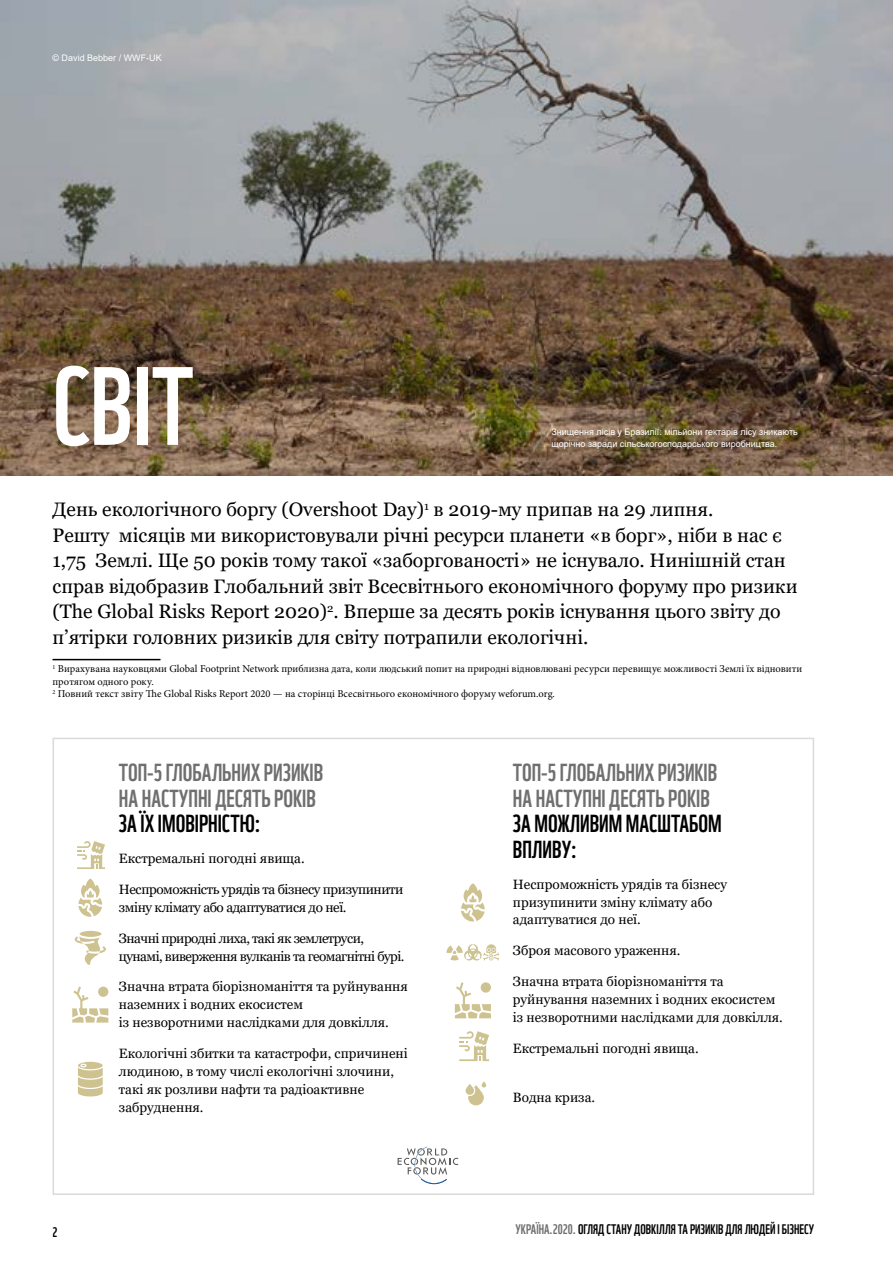
<style>
.page{position:relative;width:893px;height:1263px;background:#fff}
.page>*{position:absolute;margin:0;border:0;box-sizing:border-box;transform-origin:0 0}
.t1{font:108px "WWF";color:#fff}
.t2{font:24px/25.5px "WWF";color:#706f6f}
.t3{font:24px/25.5px "WWF";color:#000}
.t4{font:19.5px/25.5px "Georgia";color:#000}
.t5{font:13.5px/18px "Georgia";color:#000}
.t6{font:13.5px/18px "Georgia";letter-spacing:-.04em;color:#000}
.t7{font:13.5px/18px "Georgia";letter-spacing:-.03em;color:#000}
.t8{font:13.5px "WWF";color:#000}
.t9{font:10.5px/12.6px "Minion Pro";color:#000}
.t10{font:9px "Arial";color:#fff}
.s1{color:#706f6f}
</style>
<div class="page">
<img style="left:0;top:0;width:893px;height:475px">
<svg style="left:398px;top:1147px;width:60px;height:37px"></svg>
<hr style="left:53px;top:659px;width:108px;height:1px;background:#000">
<svg style="left:72px;top:986px;width:36px;height:36px"></svg>
<svg style="left:78px;top:1062px;width:25px;height:34px"></svg>
<svg style="left:77px;top:841px;width:28px;height:28px"></svg>
<svg style="left:75px;top:931px;width:31px;height:34px"></svg>
<svg style="left:78px;top:878px;width:24px;height:39px"></svg>
<svg style="left:446px;top:944px;width:53px;height:16px"></svg>
<svg style="left:461px;top:883px;width:24px;height:38px"></svg>
<svg style="left:455px;top:982px;width:36px;height:36px"></svg>
<svg style="left:459px;top:1031px;width:30px;height:30px"></svg>
<svg style="left:466px;top:1081px;width:20px;height:24px"></svg>
<div style="left:53px;top:738px;width:761px;height:457px;border:2px solid #dadada"></div>
<p class="t10" style="left:53px;top:52px;width:111px">© David Bebber / WWF-UK</p>
<h1 class="t1" style="left:53px;top:322px;width:143px">СВІТ</h1>
<p class="t10" style="left:552px;top:426px;width:248px">Знищення лісів у Бразилії: мільйони гектарів лісу зникають</p>
<p class="t10" style="left:552px;top:438px;width:227px">щорічно заради сільськогосподарського виробництва.</p>
<p class="t4" style="left:53px;top:497px;width:747px">День екологічного боргу (Overshoot Day)<sup>1</sup> в 2019-му припав на 29 липня.<br>Решту місяців ми використовували річні ресурси планети «в борг», ніби в нас є 1,75 Землі. Ще 50 років тому такої «заборгованості» не існувало. Нинішній стан справ відобразив Глобальний звіт Всесвітнього економічного форуму про ризики (The Global Risks Report 2020)<sup>2</sup>. Вперше за десять років існування цього звіту до п’ятірки головних ризиків для світу потрапили екологічні.</p>
<p class="t9" style="left:53px;top:663px;width:751px"><sup>1</sup> Вирахувана науковцями Global Footprint Network приблизна дата, коли людський попит на природні відновлювані ресурси перевищує можливості Землі їх відновити протягом одного року.<br><sup>2</sup> Повний текст звіту The Global Risks Report 2020 — на сторінці Всесвітнього економічного форуму weforum.org.</p>
<h2 class="t2" style="left:119px;top:757px;width:206px">ТОП-5 ГЛОБАЛЬНИХ РИЗИКІВ<br>НА НАСТУПНІ ДЕСЯТЬ РОКІВ</h2>
<h2 class="t3" style="left:119px;top:808px;width:143px">ЗА ЇХ ІМОВІРНІСТЮ:</h2>
<p class="t5" style="left:119px;top:850px;width:187px">Екстремальні погодні явища.</p>
<p class="t7" style="left:119px;top:880px;width:286px">Неспроможність урядів та бізнесу призупинити зміну клімату або адаптуватися до неї.</p>
<p class="t6" style="left:119px;top:929px;width:287px">Значні природні лиха, такі як землетруси, цунамі, виверження вулканів та геомагнітні бурі.</p>
<p class="t5" style="left:119px;top:978px;width:290px">Значна втрата біорізноманіття та руйнування наземних і водних екосистем<br>із незворотними наслідками для довкілля.</p>
<p class="t5" style="left:119px;top:1045px;width:290px">Екологічні збитки та катастрофи, спричинені людиною, в тому числі екологічні злочини, такі як розливи нафти та радіоактивне забруднення.</p>
<h2 class="t2" style="left:513px;top:757px;width:206px">ТОП-5 ГЛОБАЛЬНИХ РИЗИКІВ<br>НА НАСТУПНІ ДЕСЯТЬ РОКІВ</h2>
<h2 class="t3" style="left:513px;top:808px;width:210px">ЗА МОЖЛИВИМ МАСШТАБОМ<br>ВПЛИВУ:</h2>
<p class="t5" style="left:513px;top:875px;width:216px">Неспроможність урядів та бізнесу призупинити зміну клімату або адаптуватися до неї.</p>
<p class="t5" style="left:513px;top:942px;width:169px">Зброя масового ураження.</p>
<p class="t5" style="left:513px;top:973px;width:271px">Значна втрата біорізноманіття та руйнування наземних і водних екосистем із незворотними наслідками для довкілля.</p>
<p class="t5" style="left:513px;top:1039px;width:187px">Екстремальні погодні явища.</p>
<p class="t5" style="left:513px;top:1088px;width:84px">Водна криза.</p>
<p class="t8" style="left:53px;top:1221px;width:6px">2</p>
<p class="t8" style="left:516px;top:1219px;width:300px"><span class="s1">УКРАЇНА.2020.</span> ОГЛЯД СТАНУ ДОВКІЛЛЯ ТА РИЗИКІВ ДЛЯ ЛЮДЕЙ І БІЗНЕСУ</p>
</div>
